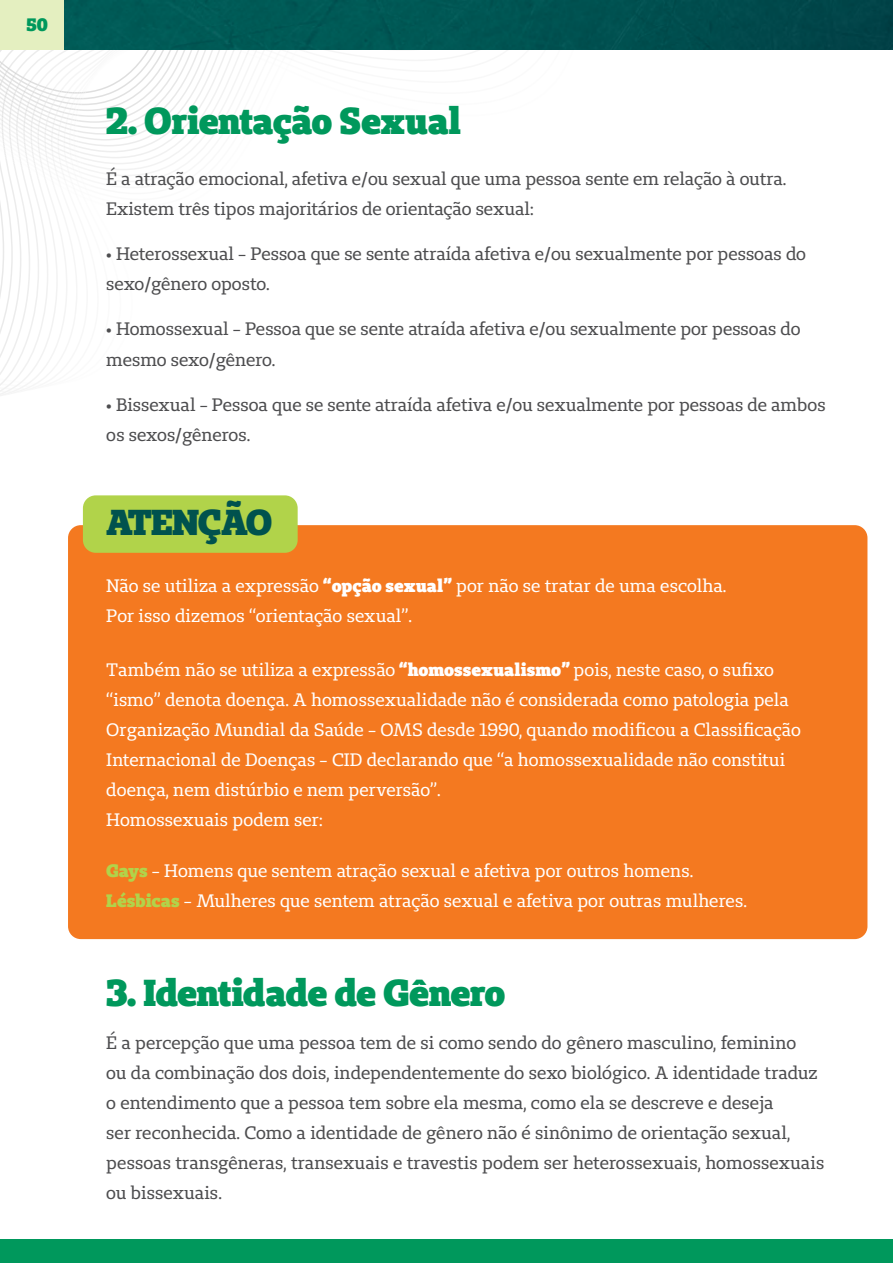
<style>
.page{position:relative;width:893px;height:1263px;background:#fff}
.page>*{position:absolute;margin:0;border:0;box-sizing:border-box;transform-origin:0 0}
.t1{font:900 37.5px "Unimed Slab";letter-spacing:-.02em;color:#00985c}
.t2{font:900 36px "Unimed Slab";letter-spacing:-.035em;color:#00524e}
.t3{font:18px/30px "Unimed Slab";color:#4d4d4f}
.t4{font:18px/30px "Unimed Slab";color:#fff}
.t5{font:900 18px "Unimed Slab";color:#00985c}
.s1{font-weight:900}
.s2{font-weight:900;color:#b1d34a}
</style>
<div class="page">
<svg style="left:0;top:218px;width:90px;height:316px"></svg>
<svg style="left:0;top:153px;width:161px;height:58px"></svg>
<svg style="left:21px;top:163px;width:153px;height:6px"></svg>
<svg style="left:13px;top:158px;width:169px;height:5px"></svg>
<svg style="left:5px;top:153px;width:183px;height:5px"></svg>
<svg style="left:0;top:50px;width:272px;height:99px"></svg>
<img style="left:64px;top:0;width:829px;height:50px">
<div style="left:0;top:0;width:64px;height:50px;background:#e4efc0"></div>
<div style="left:0;top:1239px;width:893px;height:24px;background:#00985c"></div>
<div style="left:68px;top:525px;width:799px;height:414px;background:#f47920;border-radius:13px"></div>
<div style="left:83px;top:495px;width:215px;height:58px;background:#b1d34a;border-radius:13px"></div>
<p class="t5" style="left:26px;top:13px;width:23px">50</p>
<h1 class="t1" style="left:106px;top:96px;width:356px">2. Orientação Sexual</h1>
<p class="t3" style="left:106px;top:164px;width:682px">É a atração emocional, afetiva e/ou sexual que uma pessoa sente em relação à outra.<br>Existem três tipos majoritários de orientação sexual:</p>
<p class="t3" style="left:106px;top:239px;width:701px">• Heterossexual - Pessoa que se sente atraída afetiva e/ou sexualmente por pessoas do sexo/gênero oposto.</p>
<p class="t3" style="left:106px;top:314px;width:696px">• Homossexual - Pessoa que se sente atraída afetiva e/ou sexualmente por pessoas do mesmo sexo/gênero.</p>
<p class="t3" style="left:106px;top:389px;width:721px">• Bissexual - Pessoa que se sente atraída afetiva e/ou sexualmente por pessoas de ambos os sexos/gêneros.</p>
<h2 class="t2" style="left:106px;top:498px;width:167px">ATENÇÃO</h2>
<p class="t4" style="left:106px;top:570px;width:622px">Não se utiliza a expressão <span class="s1">“opção sexual”</span> por não se tratar de uma escolha.<br>Por isso dizemos “orientação sexual”.</p>
<p class="t4" style="left:106px;top:654px;width:696px">Também não se utiliza a expressão <span class="s1">“homossexualismo”</span> pois, neste caso, o sufixo “ismo” denota doença. A homossexualidade não é considerada como patologia pela Organização Mundial da Saúde - OMS desde 1990, quando modificou a Classificação Internacional de Doenças - CID declarando que “a homossexualidade não constitui doença, nem distúrbio e nem perversão”.<br>Homossexuais podem ser:</p>
<p class="t4" style="left:106px;top:855px;width:642px"><span class="s2">Gays</span> - Homens que sentem atração sexual e afetiva por outros homens.<br><span class="s2">Lésbicas</span> - Mulheres que sentem atração sexual e afetiva por outras mulheres.</p>
<h1 class="t1" style="left:106px;top:968px;width:401px">3. Identidade de Gênero</h1>
<p class="t3" style="left:106px;top:1028px;width:719px">É a percepção que uma pessoa tem de si como sendo do gênero masculino, feminino<br>ou da combinação dos dois, independentemente do sexo biológico. A identidade traduz o entendimento que a pessoa tem sobre ela mesma, como ela se descreve e deseja<br>ser reconhecida. Como a identidade de gênero não é sinônimo de orientação sexual, pessoas transgêneras, transexuais e travestis podem ser heterossexuais, homossexuais ou bissexuais.</p>
</div>
